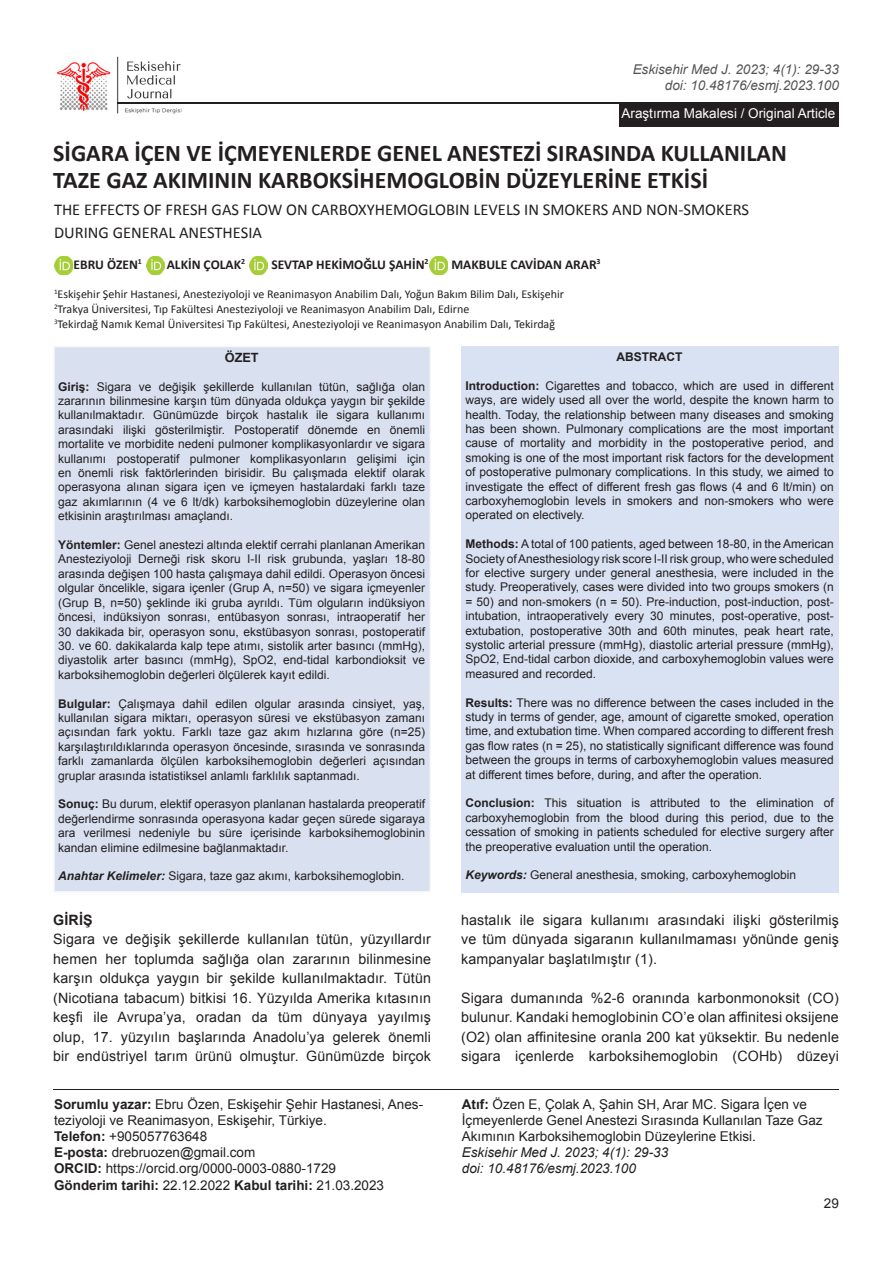
<style>
.page{position:relative;width:893px;height:1263px;background:#fff}
.page>*{position:absolute;margin:0;border:0;box-sizing:border-box;transform-origin:0 0}
.t1{font:700 24px/27px "Calibri";color:#231f20}
.t2{font:16.5px/22.5px "Calibri";color:#231f20}
.t3{font:14.25px/19.5px "Arial";letter-spacing:.01em;color:#231f20;text-align:justify}
.t4{font:700 14.25px "Arial";letter-spacing:.01em;color:#231f20}
.t5{font:13.5px/16.2px "Arial";color:#231f20}
.t6{font:italic 13.5px/16.2px "Arial";color:#231f20;text-align:right}
.t7{font:700 13.5px "Calibri";color:#231f20}
.t8{font:700 13.5px "Arial";color:#231f20}
.t9{font:13.5px "Arial";color:#fff}
.t10{font:700 12.75px "Arial";color:#231f20}
.t11{font:12px/14.4px "Arial";color:#231f20;text-align:justify}
.t12{font:12px "Calibri";color:#231f20}
.t13{font:700 12px "Arial";color:#231f20}
.s1{font-weight:700}
.s2{font-weight:700;font-style:italic}
.s3{font-weight:400}
</style>
<div class="page">
<img style="left:57px;top:56px;width:138px;height:58px">
<div style="left:53px;top:346px;width:378px;height:547px;background:#d9e1f1;border:2px solid #e9eaf4"></div>
<div style="left:461px;top:346px;width:378px;height:547px;background:#d9e2f2"></div>
<hr style="left:53px;top:1089px;width:786px;height:1px;background:#231f20">
<hr style="left:118px;top:103px;width:721px;height:1px;background:#231f20">
<div style="left:619px;top:103px;width:220px;height:23px;background:#231f20"></div>
<img style="left:55px;top:256px;width:18px;height:19px">
<img style="left:147px;top:256px;width:18px;height:19px">
<img style="left:250px;top:256px;width:18px;height:19px">
<img style="left:430px;top:256px;width:18px;height:19px">
<p class="t6" style="left:633px;top:62px;width:208px">Eskisehir Med J. 2023; 4(1): 29-33 doi: 10.48176/esmj.2023.100</p>
<p class="t9" style="left:621px;top:104px;width:215px">Araştırma Makalesi / Original Article</p>
<p class="t1" style="left:53px;top:141px;width:735px">SİGARA İÇEN VE İÇMEYENLERDE GENEL ANESTEZİ SIRASINDA KULLANILAN<br>TAZE GAZ AKIMININ KARBOKSİHEMOGLOBİN DÜZEYLERİNE ETKİSİ</p>
<p class="t2" style="left:54px;top:198px;width:696px">THE EFFECTS OF FRESH GAS FLOW ON CARBOXYHEMOGLOBIN LEVELS IN SMOKERS AND NON-SMOKERS<br>DURING GENERAL ANESTHESIA</p>
<p class="t7" style="left:74px;top:255px;width:70px">EBRU ÖZEN<sup>1</sup></p>
<p class="t7" style="left:167px;top:255px;width:80px">ALKİN ÇOLAK<sup>2</sup></p>
<p class="t7" style="left:271px;top:255px;width:159px">SEVTAP HEKİMOĞLU ŞAHİN<sup>2</sup></p>
<p class="t7" style="left:451px;top:255px;width:151px">MAKBULE CAVİDAN ARAR<sup>3</sup></p>
<p class="t12" style="left:54px;top:286px;width:512px"><sup>1</sup>Eskişehir Şehir Hastanesi, Anesteziyoloji ve Reanimasyon Anabilim Dalı, Yoğun Bakım Bilim Dalı, Eskişehir</p>
<p class="t12" style="left:54px;top:301px;width:417px"><sup>2</sup>Trakya Üniversitesi, Tıp Fakültesi Anesteziyoloji ve Reanimasyon Anabilim Dalı, Edirne</p>
<p class="t12" style="left:54px;top:316px;width:503px"><sup>3</sup>Tekirdağ Namık Kemal Üniversitesi Tıp Fakültesi, Anesteziyoloji ve Reanimasyon Anabilim Dalı, Tekirdağ</p>
<p class="t10" style="left:225px;top:349px;width:36px">ÖZET</p>
<p class="t11" style="left:58px;top:379px;width:368px"><span class="s1">Giriş:</span> Sigara ve değişik şekillerde kullanılan tütün, sağlığa olan zararının bilinmesine karşın tüm dünyada oldukça yaygın bir şekilde kullanılmaktadır. Günümüzde birçok hastalık ile sigara kullanımı arasındaki ilişki gösterilmiştir. Postoperatif dönemde en önemli mortalite ve morbidite nedeni pulmoner komplikasyonlardır ve sigara kullanımı postoperatif pulmoner komplikasyonların gelişimi için en önemli risk faktörlerinden birisidir. Bu çalışmada elektif olarak operasyona alınan sigara içen ve içmeyen hastalardaki farklı taze gaz akımlarının (4 ve 6 lt/dk) karboksihemoglobin düzeylerine olan etkisinin araştırılması amaçlandı.</p>
<p class="t11" style="left:58px;top:538px;width:368px"><span class="s1">Yöntemler:</span> Genel anestezi altında elektif cerrahi planlanan Amerikan Anesteziyoloji Derneği risk skoru I-II risk grubunda, yaşları 18-80 arasında değişen 100 hasta çalışmaya dahil edildi. Operasyon öncesi olgular öncelikle, sigara içenler (Grup A, n=50) ve sigara içmeyenler (Grup B, n=50) şeklinde iki gruba ayrıldı. Tüm olguların indüksiyon öncesi, indüksiyon sonrası, entübasyon sonrası, intraoperatif her 30 dakikada bir, operasyon sonu, ekstübasyon sonrası, postoperatif</p>
<p class="t11" style="left:58px;top:639px;width:368px">30. ve 60. dakikalarda kalp tepe atımı, sistolik arter basıncı (mmHg), diyastolik arter basıncı (mmHg), SpO2, end-tidal karbondioksit ve karboksihemoglobin değerleri ölçülerek kayıt edildi.</p>
<p class="t11" style="left:58px;top:696px;width:368px"><span class="s1">Bulgular:</span> Çalışmaya dahil edilen olgular arasında cinsiyet, yaş, kullanılan sigara miktarı, operasyon süresi ve ekstübasyon zamanı açısından fark yoktu. Farklı taze gaz akım hızlarına göre (n=25) karşılaştırıldıklarında operasyon öncesinde, sırasında ve sonrasında farklı zamanlarda ölçülen karboksihemoglobin değerleri açısından gruplar arasında istatistiksel anlamlı farklılık saptanmadı.</p>
<p class="t11" style="left:58px;top:797px;width:368px"><span class="s1">Sonuç:</span> Bu durum, elektif operasyon planlanan hastalarda preoperatif değerlendirme sonrasında operasyona kadar geçen sürede sigaraya ara verilmesi nedeniyle bu süre içerisinde karboksihemoglobinin kandan elimine edilmesine bağlanmaktadır.</p>
<p class="t11" style="left:58px;top:869px;width:348px"><span class="s2">Anahtar Keli̇meler:</span> Sigara, taze gaz akımı, karboksihemoglobin.</p>
<p class="t4" style="left:53px;top:910px;width:41px">GİRİŞ</p>
<p class="t3" style="left:53px;top:929px;width:379px">Sigara ve değişik şekillerde kullanılan tütün, yüzyıllardır hemen her toplumda sağlığa olan zararının bilinmesine karşın oldukça yaygın bir şekilde kullanılmaktadır. Tütün (Nicotiana tabacum) bitkisi 16. Yüzyılda Amerika kıtasının keşfi ile Avrupa’ya, oradan da tüm dünyaya yayılmış olup, 17. yüzyılın başlarında Anadolu’ya gelerek önemli bir endüstriyel tarım ürünü olmuştur. Günümüzde birçok</p>
<p class="t5" style="left:54px;top:1096px;width:371px"><span class="s1">Sorumlu yazar:</span> Ebru Özen, Eskişehir Şehir Hastanesi, Anes&shy;teziyoloji ve Reanimasyon, Eskişehir, Türkiye.</p>
<p class="t5" style="left:54px;top:1128px;width:155px"><span class="s1">Telefon:</span> +905057763648</p>
<p class="t5" style="left:54px;top:1144px;width:203px"><span class="s1">E-posta:</span> drebruozen@gmail.com</p>
<p class="t5" style="left:54px;top:1160px;width:284px"><span class="s1">ORCID:</span> https://orcid.org/0000-0003-0880-1729</p>
<p class="t8" style="left:54px;top:1176px;width:332px">Gönderim tarihi: <span class="s3">22.12.2022</span> Kabul tarihi: <span class="s3">21.03.2023</span></p>
<p class="t13" style="left:617px;top:349px;width:67px">ABSTRACT</p>
<p class="t11" style="left:465px;top:378px;width:370px"><span class="s1">Introduction:</span> Cigarettes and tobacco, which are used in different ways, are widely used all over the world, despite the known harm to health. Today, the relationship between many diseases and smoking has been shown. Pulmonary complications are the most important cause of mortality and morbidity in the postoperative period, and smoking is one of the most important risk factors for the development of postoperative pulmonary complications. In this study, we aimed to investigate the effect of different fresh gas flows (4 and 6 lt/min) on carboxyhemoglobin levels in smokers and non-smokers who were operated on electively.</p>
<p class="t11" style="left:465px;top:537px;width:370px"><span class="s1">Methods:</span> A total of 100 patients, aged between 18-80, in the American Society of Anesthesiology risk score I-II risk group, who were scheduled for elective surgery under general anesthesia, were included in the study. Preoperatively, cases were divided into two groups smokers (n = 50) and non-smokers (n = 50). Pre-induction, post-induction, post&shy;intubation, intraoperatively every 30 minutes, post-operative, post&shy;extubation, postoperative 30th and 60th minutes, peak heart rate, systolic arterial pressure (mmHg), diastolic arterial pressure (mmHg), SpO2, End-tidal carbon dioxide, and carboxyhemoglobin values were measured and recorded.</p>
<p class="t11" style="left:465px;top:695px;width:370px"><span class="s1">Results:</span> There was no difference between the cases included in the study in terms of gender, age, amount of cigarette smoked, operation time, and extubation time. When compared according to different fresh gas flow rates (n = 25), no statistically significant difference was found between the groups in terms of carboxyhemoglobin values measured at different times before, during, and after the operation.</p>
<p class="t11" style="left:465px;top:796px;width:370px"><span class="s1">Conclusion:</span> This situation is attributed to the elimination of carboxyhemoglobin from the blood during this period, due to the cessation of smoking in patients scheduled for elective surgery after the preoperative evaluation until the operation.</p>
<p class="t11" style="left:465px;top:868px;width:332px"><span class="s2">Keywords:</span> General anesthesia, smoking, carboxyhemoglobin</p>
<p class="t3" style="left:461px;top:910px;width:379px">hastalık ile sigara kullanımı arasındaki ilişki gösterilmiş ve tüm dünyada sigaranın kullanılmaması yönünde geniş kampanyalar başlatılmıştır (1).</p>
<p class="t3" style="left:461px;top:988px;width:379px">Sigara dumanında %2-6 oranında karbonmonoksit (CO) bulunur. Kandaki hemoglobinin CO’e olan affinitesi oksijene (O2) olan affinitesine oranla 200 kat yüksektir. Bu nedenle sigara içenlerde karboksihemoglobin (COHb) düzeyi</p>
<p class="t5" style="left:462px;top:1096px;width:362px"><span class="s1">Atıf:</span> Özen E, Çolak A, Şahin SH, Arar MC. Sigara İçen ve<br>İçmeyenlerde Genel Anestezi Sırasında Kullanılan Taze Gaz<br>Akımının Karboksihemoglobin Düzeylerine Etkisi.</p>
<p class="t6" style="left:462px;top:1144px;width:208px">Eskisehir Med J. 2023; 4(1): 29-33</p>
<p class="t6" style="left:462px;top:1161px;width:176px">doi: 10.48176/esmj.2023.100</p>
<p class="t5" style="left:824px;top:1195px;width:17px">29</p>
</div>
